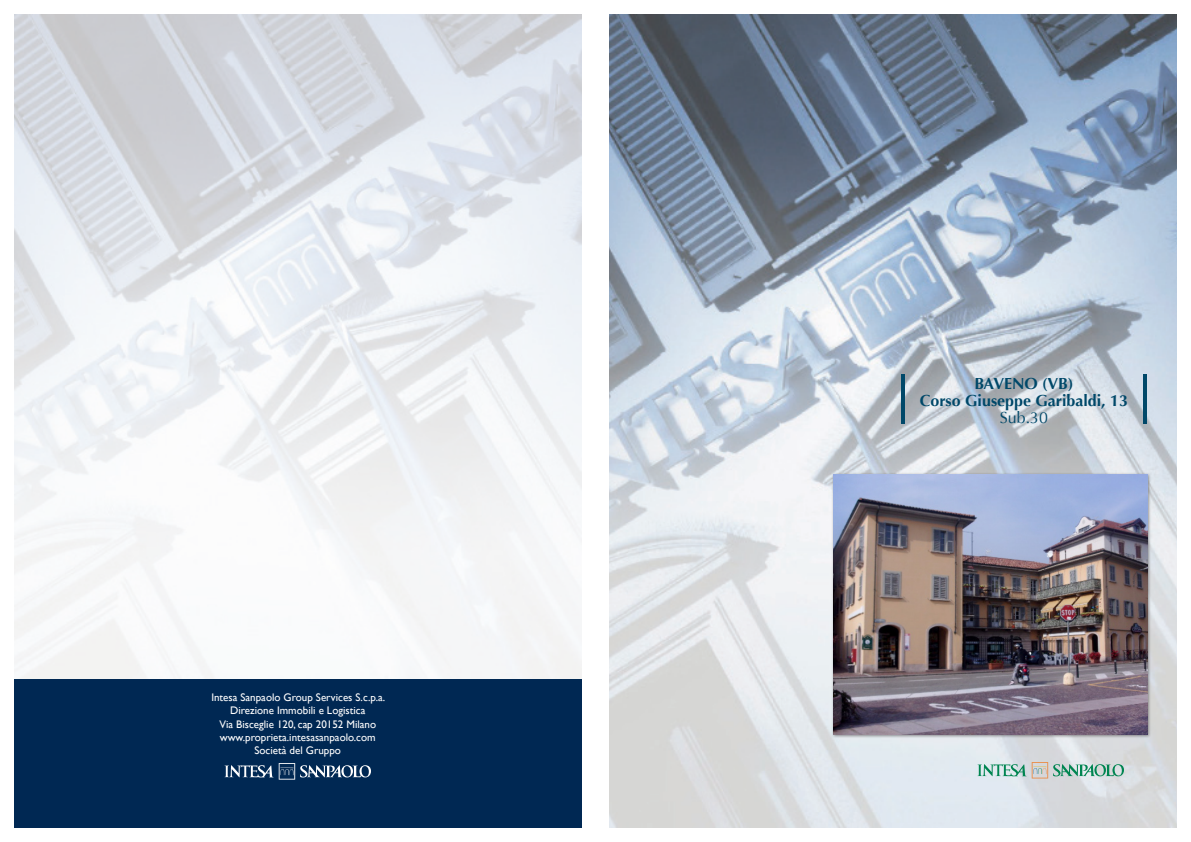
<style>
.page{position:relative;width:1191px;height:842px;background:#fff}
.page>*{position:absolute;margin:0;border:0;box-sizing:border-box;transform-origin:0 0}
.t1{font:700 16px/17px "Optima";color:#004869;text-align:center}
.t2{font:16px "Optima";color:#004869}
.t3{font:11px "Gill Sans";color:#fff}
</style>
<div class="page">
<img style="left:609px;top:14px;width:567px;height:814px">
<div style="left:14px;top:679px;width:567px;height:149px;background:#002853"></div>
<svg style="left:977px;top:762px;width:147px;height:16px;background:#a6c7bc"></svg>
<hr style="left:901px;top:374px;width:4px;height:49px;background:#004869">
<hr style="left:1143px;top:374px;width:4px;height:49px;background:#004869">
<svg style="left:224px;top:765px;width:49px;height:12px"></svg>
<svg style="left:279px;top:763px;width:92px;height:17px"></svg>
<div style="left:831px;top:472px;width:320px;height:267px;background:#231f20;opacity:.5"></div>
<img style="left:833px;top:474px;width:314px;height:260px">
<p class="t3" style="left:211px;top:691px;width:175px">Intesa Sanpaolo Group Services S.c.p.a.</p>
<p class="t3" style="left:230px;top:704px;width:137px">Direzione Immobili e Logistica</p>
<p class="t3" style="left:219px;top:717px;width:158px">Via Bisceglie 120, cap 20152 Milano</p>
<p class="t3" style="left:220px;top:731px;width:157px">www.proprieta.intesasanpaolo.com</p>
<p class="t3" style="left:254px;top:744px;width:88px">Società del Gruppo</p>
<p class="t1" style="left:919px;top:375px;width:210px">BAVENO (VB)<br>Corso Giuseppe Garibaldi, 13</p>
<p class="t2" style="left:1000px;top:408px;width:50px">Sub.30</p>
</div>
